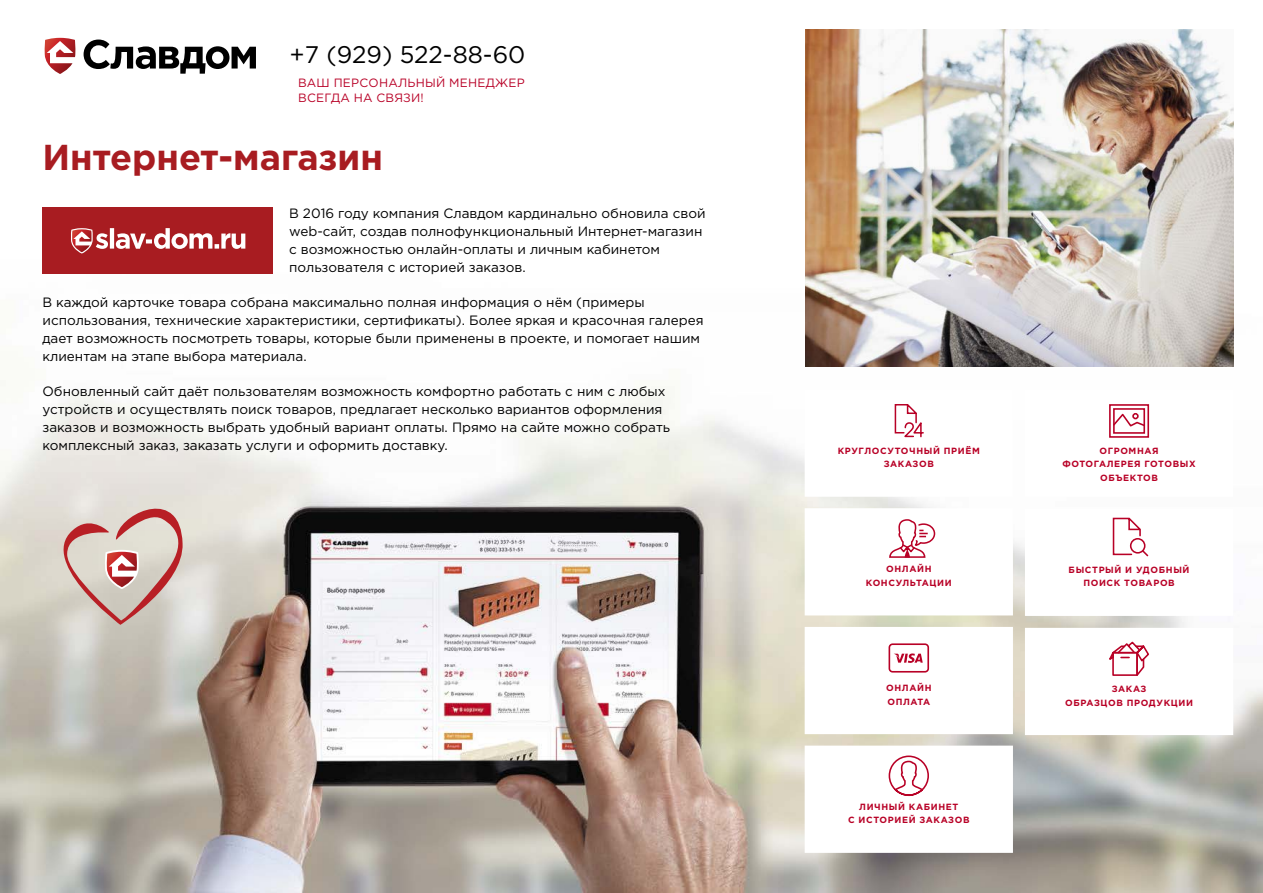
<style>
.page{position:relative;width:1263px;height:893px;background:#fff}
.page>*{position:absolute;margin:0;border:0;box-sizing:border-box;transform-origin:0 0}
.t1{font:700 36px "Gotham Pro";color:#a81c21}
.t2{font:24px "Gotham Pro";color:#000}
.t3{font:13.5px/18px "Gotham Pro";color:#000}
.t4{font:12px/15px "Gotham Pro";letter-spacing:.02em;color:#b80126}
.t5{font:700 9px/13.5px "Gotham Pro";letter-spacing:.07em;color:#b80126;text-align:center}
</style>
<div class="page">
<img style="left:0;top:29px;width:1263px;height:864px">
<img style="left:805px;top:30px;width:428px;height:336px">
<svg style="left:84px;top:40px;width:172px;height:34px"></svg>
<svg style="left:43px;top:36px;width:35px;height:40px"></svg>
<div style="left:805px;top:508px;width:208px;height:107px;background:#fff"></div>
<svg style="left:889px;top:519px;width:47px;height:39px"></svg>
<div style="left:1025px;top:509px;width:208px;height:107px;background:#fff"></div>
<svg style="left:1112px;top:517px;width:37px;height:40px"></svg>
<div style="left:805px;top:746px;width:208px;height:107px;background:#fff"></div>
<svg style="left:888px;top:755px;width:41px;height:42px"></svg>
<div style="left:805px;top:389px;width:208px;height:108px;background:#fff"></div>
<svg style="left:894px;top:404px;width:30px;height:34px"></svg>
<div style="left:1025px;top:389px;width:208px;height:108px;background:#fff"></div>
<svg style="left:1109px;top:404px;width:41px;height:34px"></svg>
<div style="left:1132px;top:413px;width:7px;height:6px;border:2px solid #b80126;border-radius:50%"></div>
<div style="left:805px;top:627px;width:208px;height:107px;background:#fff"></div>
<div style="left:888px;top:643px;width:41px;height:30px;border:2px solid #b80126;border-radius:3px"></div>
<svg style="left:894px;top:653px;width:29px;height:10px"></svg>
<div style="left:1025px;top:628px;width:208px;height:107px;background:#fff"></div>
<svg style="left:1109px;top:641px;width:40px;height:35px"></svg>
<svg style="left:36px;top:497px;width:148px;height:128px;background:#d6beb7"></svg>
<div style="left:43px;top:207px;width:230px;height:67px;background:#a81c21"></div>
<svg style="left:71px;top:228px;width:174px;height:26px"></svg>
<h2 class="t2" style="left:290px;top:42px;width:237px">+7 (929) 522-88-60</h2>
<p class="t4" style="left:298px;top:75px;width:228px">ВАШ ПЕРСОНАЛЬНЫЙ МЕНЕДЖЕР<br>ВСЕГДА НА СВЯЗИ!</p>
<h1 class="t1" style="left:43px;top:136px;width:342px">Интернет-магазин</h1>
<p class="t3" style="left:289px;top:204px;width:418px">В 2016 году компания Славдом кардинально обновила свой web-сайт, создав полнофункциональный Интернет-магазин с возможностью онлайн-оплаты и личным кабинетом пользователя с историей заказов.</p>
<p class="t3" style="left:43px;top:293px;width:662px">В каждой карточке товара собрана максимально полная информация о нём (примеры использования, технические характеристики, сертификаты). Более яркая и красочная галерея дает возможность посмотреть товары, которые были применены в проекте, и помогает нашим клиентам на этапе выбора материала.</p>
<p class="t3" style="left:43px;top:382px;width:629px">Обновленный сайт даёт пользователям возможность комфортно работать с ним с любых устройств и осуществлять поиск товаров, предлагает несколько вариантов оформления заказов и возможность выбрать удобный вариант оплаты. Прямо на сайте можно собрать комплексный заказ, заказать услуги и оформить доставку.</p>
<p class="t5" style="left:838px;top:443px;width:144px">КРУГЛОСУТОЧНЫЙ ПРИЁМ<br>ЗАКАЗОВ</p>
<p class="t5" style="left:1062px;top:443px;width:135px">ОГРОМНАЯ<br>ФОТОГАЛЕРЕЯ ГОТОВЫХ<br>ОБЪЕКТОВ</p>
<p class="t5" style="left:866px;top:562px;width:87px">ОНЛАЙН<br>КОНСУЛЬТАЦИИ</p>
<p class="t5" style="left:1069px;top:563px;width:122px">БЫСТРЫЙ И УДОБНЫЙ<br>ПОИСК ТОВАРОВ</p>
<p class="t5" style="left:886px;top:681px;width:47px;text-align:left">ОНЛАЙН<br>ОПЛАТА</p>
<p class="t5" style="left:1065px;top:682px;width:129px">ЗАКАЗ<br>ОБРАЗЦОВ ПРОДУКЦИИ</p>
<p class="t5" style="left:848px;top:800px;width:123px">ЛИЧНЫЙ КАБИНЕТ<br>С ИСТОРИЕЙ ЗАКАЗОВ</p>
</div>
